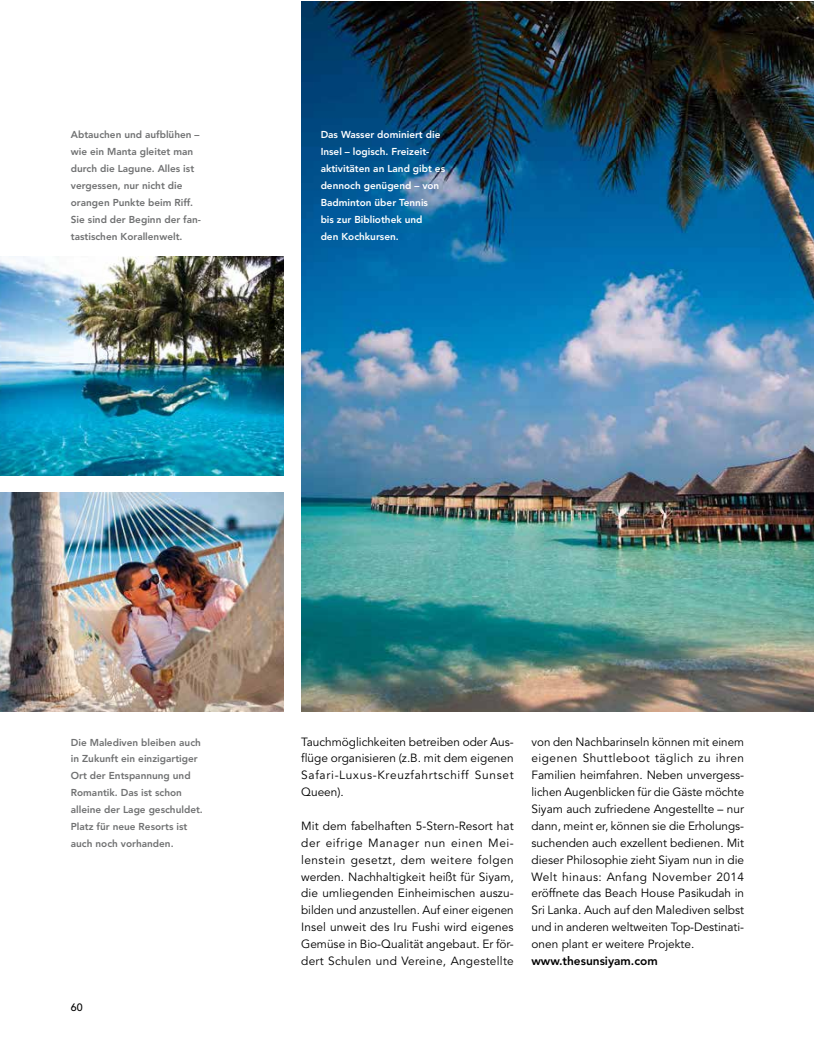
<style>
.page{position:relative;width:815px;height:1053px;background:#fff}
.page>*{position:absolute;margin:0;border:0;box-sizing:border-box;transform-origin:0 0}
.t1{font:11.88px/16.9px "Avenir LT Std";color:#000;text-align:justify}
.t2{font:800 11.88px "Avenir LT Std";color:#000}
.t3{font:500 10.62px "Avenir LT Std";color:#000}
.t4{font:800 10px/16.9px "Avenir LT Std";color:#707172}
.t5{font:800 10px/16.9px "Avenir LT Std";color:#fff}
</style>
<div class="page">
<img style="left:0;top:492px;width:283px;height:219px">
<img style="left:0;top:256px;width:283px;height:219px">
<img style="left:301px;top:1px;width:513px;height:710px">
<p class="t4" style="left:71px;top:126px;width:132px">Abtauchen und aufblühen – wie ein Manta gleitet man durch die Lagune. Alles ist vergessen, nur nicht die orangen Punkte beim Riff.<br>Sie sind der Beginn der fan&shy;tastischen Korallenwelt.</p>
<p class="t5" style="left:321px;top:126px;width:126px">Das Wasser dominiert die<br>Insel – logisch. Freizeit&shy;aktivitäten an Land gibt es dennoch genügend – von<br>Badminton über Tennis<br>bis zur Bibliothek und<br>den Kochkursen.</p>
<p class="t4" style="left:71px;top:733px;width:134px">Die Malediven bleiben auch in Zukunft ein einzigartiger<br>Ort der Entspannung und<br>Romantik. Das ist schon alleine der Lage geschuldet.<br>Platz für neue Resorts ist auch noch vorhanden.</p>
<p class="t3" style="left:71px;top:1001px;width:13px">60</p>
<p class="t1" style="left:301px;top:733px;width:214px">Tauchmöglichkeiten betreiben oder Aus&shy;flüge organisieren (z.B. mit dem eigenen Safari-Luxus-Kreuzfahrtschiff Sunset Queen).</p>
<p class="t1" style="left:301px;top:817px;width:214px">Mit dem fabelhaften 5-Stern-Resort hat der eifrige Manager nun einen Mei&shy;lenstein gesetzt, dem weitere folgen werden. Nachhaltigkeit heißt für Siyam, die umliegenden Einheimischen auszu&shy;bilden und anzustellen. Auf einer eigenen Insel unweit des Iru Fushi wird eigenes Gemüse in Bio-Qualität angebaut. Er för&shy;dert Schulen und Vereine, Angestellte</p>
<p class="t1" style="left:531px;top:733px;width:214px">von den Nachbarinseln können mit einem eigenen Shuttleboot täglich zu ihren Familien heimfahren. Neben unvergess&shy;lichen Augenblicken für die Gäste möchte Siyam auch zufriedene Angestellte – nur dann, meint er, können sie die Erholungs&shy;suchenden auch exzellent bedienen. Mit dieser Philosophie zieht Siyam nun in die Welt hinaus: Anfang November 2014 eröffnete das Beach House Pasikudah in Sri Lanka. Auch auf den Malediven selbst und in anderen weltweiten Top-Destinati&shy;onen plant er weitere Projekte.</p>
<p class="t2" style="left:531px;top:953px;width:128px">www.thesunsiyam.com</p>
</div>
